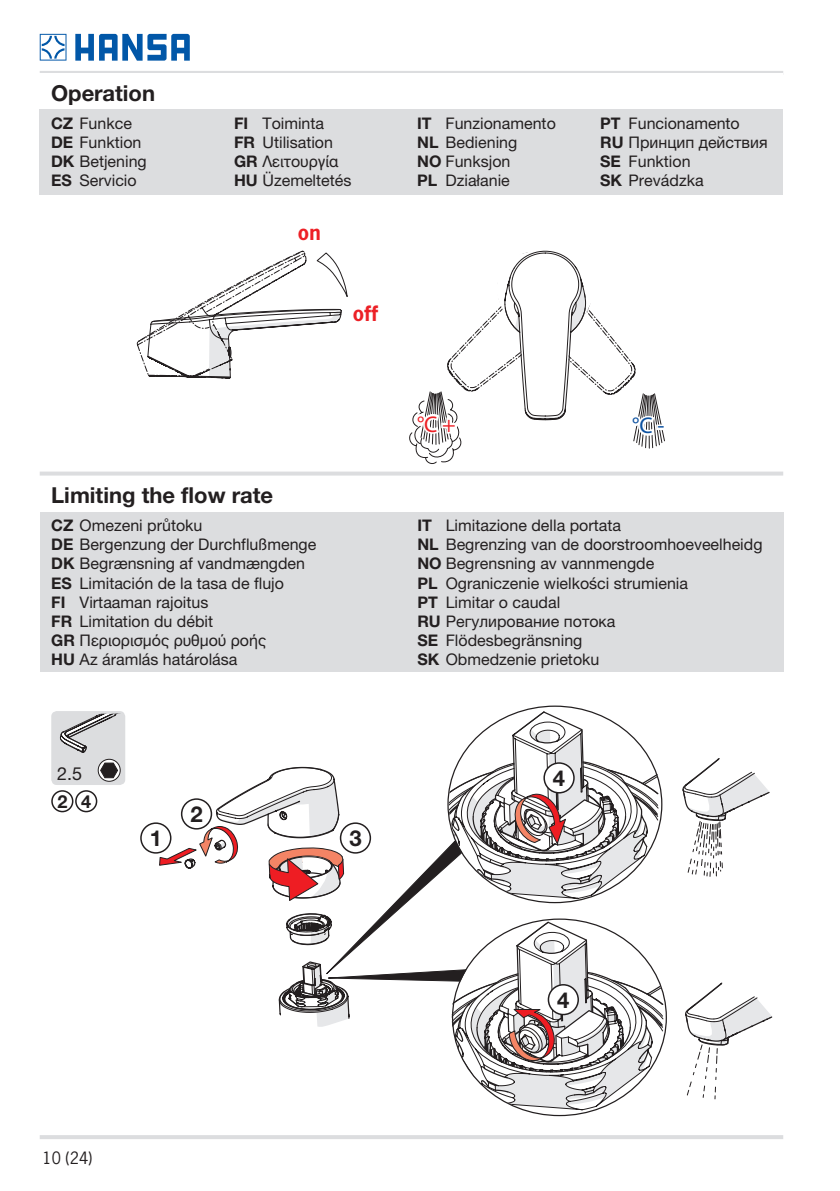
<style>
.page{position:relative;width:840px;height:1191px;background:#fff}
.page>*{position:absolute;margin:0;border:0;box-sizing:border-box;transform-origin:0 0}
.t1{font:22.8px "Myriad Pro";color:#ec2026}
.t2{font:22.8px "Myriad Pro";color:#0c51a0}
.t3{font:700 22px "Helvetica Neue LTW1 G";color:#231f20}
.t4{font:700 20px "News Gothic Std";color:#ec2026}
.t5{font:700 20px "News Gothic Std";color:#ed2026}
.t6{font:18px "Helvetica Neue LTW1 G";color:#231f20}
.t7{font:700 18px "Helvetica Neue LTW1 G";color:#231f20}
.t8{font:16px/19.2px "Helvetica Neue LTW1 G";color:#231f20}
.t9{font:16px "News Gothic Std";color:#231f20}
.s1{font-weight:700}
</style>
<div class="page">
<hr style="left:40px;top:1135px;width:742px;height:4px;background:#dcdddf">
<svg style="left:40px;top:71px;width:742px;height:2px"></svg>
<svg style="left:40px;top:34px;width:26px;height:27px"></svg>
<svg style="left:75px;top:34px;width:115px;height:27px"></svg>
<div style="left:40px;top:74px;width:742px;height:121px;background:#dcdddf"></div>
<div style="left:40px;top:74px;width:742px;height:35px;background:#fff"></div>
<div style="left:40px;top:476px;width:743px;height:195px;background:#dcdddf"></div>
<div style="left:40px;top:476px;width:743px;height:35px;background:#fff"></div>
<svg style="left:136px;top:250px;width:212px;height:129px"></svg>
<svg style="left:409px;top:250px;width:255px;height:214px"></svg>
<div style="left:655px;top:424px;width:10px;height:6px;border:4px solid #fff"></div>
<svg style="left:40px;top:471px;width:742px;height:4px;fill:#dcdddf"></svg>
<div style="left:51px;top:711px;width:74px;height:74px;background:#dcdddf;border-radius:6px"></div>
<svg style="left:59px;top:713px;width:62px;height:39px"></svg>
<svg style="left:98px;top:759px;width:22px;height:22px"></svg>
<div style="left:98px;top:759px;width:22px;height:22px;border:1px solid #231f20;border-radius:50%"></div>
<svg style="left:100px;top:762px;width:18px;height:16px"></svg>
<div style="left:51px;top:790px;width:22px;height:22px;border:2px solid #231f20;border-radius:50%"></div>
<div style="left:75px;top:790px;width:22px;height:22px;border:2px solid #231f20;border-radius:50%"></div>
<div style="left:140px;top:822px;width:31px;height:31px;border:2px solid #231f20;border-radius:50%"></div>
<svg style="left:682px;top:758px;width:88px;height:119px"></svg>
<svg style="left:685px;top:982px;width:88px;height:117px"></svg>
<svg style="left:156px;top:706px;width:509px;height:411px"></svg>
<div style="left:544px;top:763px;width:29px;height:30px;background:#fff;border-radius:50%"></div>
<div style="left:543px;top:762px;width:31px;height:31px;border:2px solid #231f20;border-radius:50%"></div>
<div style="left:548px;top:984px;width:30px;height:30px;background:#fff;border-radius:50%"></div>
<div style="left:547px;top:984px;width:31px;height:31px;border:2px solid #231f20;border-radius:50%"></div>
<h2 class="t3" style="left:51px;top:79px;width:105px">Operation</h2>
<p class="t8" style="left:51px;top:113px;width:97px"><span class="s1">CZ</span> Funkce<br><span class="s1">DE</span> Funktion<br><span class="s1">DK</span> Betjening<br><span class="s1">ES</span> Servicio</p>
<p class="t8" style="left:234px;top:113px;width:119px"><span class="s1">FI</span> Toiminta<br><span class="s1">FR</span> Utilisation<br><span class="s1">GR</span> Λειτουργία<br><span class="s1">HU</span> Üzemeltetés</p>
<p class="t8" style="left:417px;top:113px;width:140px"><span class="s1">IT</span> Funzionamento<br><span class="s1">NL</span> Bediening<br><span class="s1">NO</span> Funksjon<br><span class="s1">PL</span> Działanie</p>
<p class="t8" style="left:600px;top:113px;width:169px"><span class="s1">PT</span> Funcionamento<br><span class="s1">RU</span> Принцип действия<br><span class="s1">SE</span> Funktion<br><span class="s1">SK</span> Prevádzka</p>
<p class="t5" style="left:298px;top:219px;width:24px">on</p>
<p class="t4" style="left:353px;top:300px;width:27px">off</p>
<h1 class="t1" style="left:417px;top:410px;width:40px">°C +</h1>
<h1 class="t2" style="left:632px;top:412px;width:34px">°C -</h1>
<h2 class="t3" style="left:51px;top:482px;width:223px">Limiting the flow rate</h2>
<p class="t8" style="left:51px;top:515px;width:266px"><span class="s1">CZ</span> Omezeni průtoku<br><span class="s1">DE</span> Bergenzung der Durchflußmenge<br><span class="s1">DK</span> Begrænsning af vandmængden<br><span class="s1">ES</span> Limitación de la tasa de flujo<br><span class="s1">FI</span> Virtaaman rajoitus<br><span class="s1">FR</span> Limitation du débit<br><span class="s1">GR</span> Περιορισμός ρυθμού ροής<br><span class="s1">HU</span> Az áramlás határolása</p>
<p class="t8" style="left:417px;top:515px;width:346px"><span class="s1">IT</span> Limitazione della portata<br><span class="s1">NL</span> Begrenzing van de doorstroomhoeveelheidg<br><span class="s1">NO</span> Begrensning av vannmengde<br><span class="s1">PL</span> Ograniczenie wielkości strumienia<br><span class="s1">PT</span> Limitar o caudal<br><span class="s1">RU</span> Регулирование потока<br><span class="s1">SE</span> Flödesbegränsning<br><span class="s1">SK</span> Obmedzenie prietoku</p>
<p class="t6" style="left:57px;top:763px;width:27px">2.5</p>
<p class="t7" style="left:57px;top:790px;width:35px">2 4</p>
<h2 class="t3" style="left:150px;top:824px;width:14px">1</h2>
<h2 class="t3" style="left:190px;top:800px;width:14px">2</h2>
<p class="t9" style="left:43px;top:1147px;width:51px">10 (24)</p>
<h2 class="t3" style="left:349px;top:824px;width:14px">3</h2>
<h2 class="t3" style="left:552px;top:764px;width:14px">4</h2>
<h2 class="t3" style="left:557px;top:986px;width:14px">4</h2>
</div>
